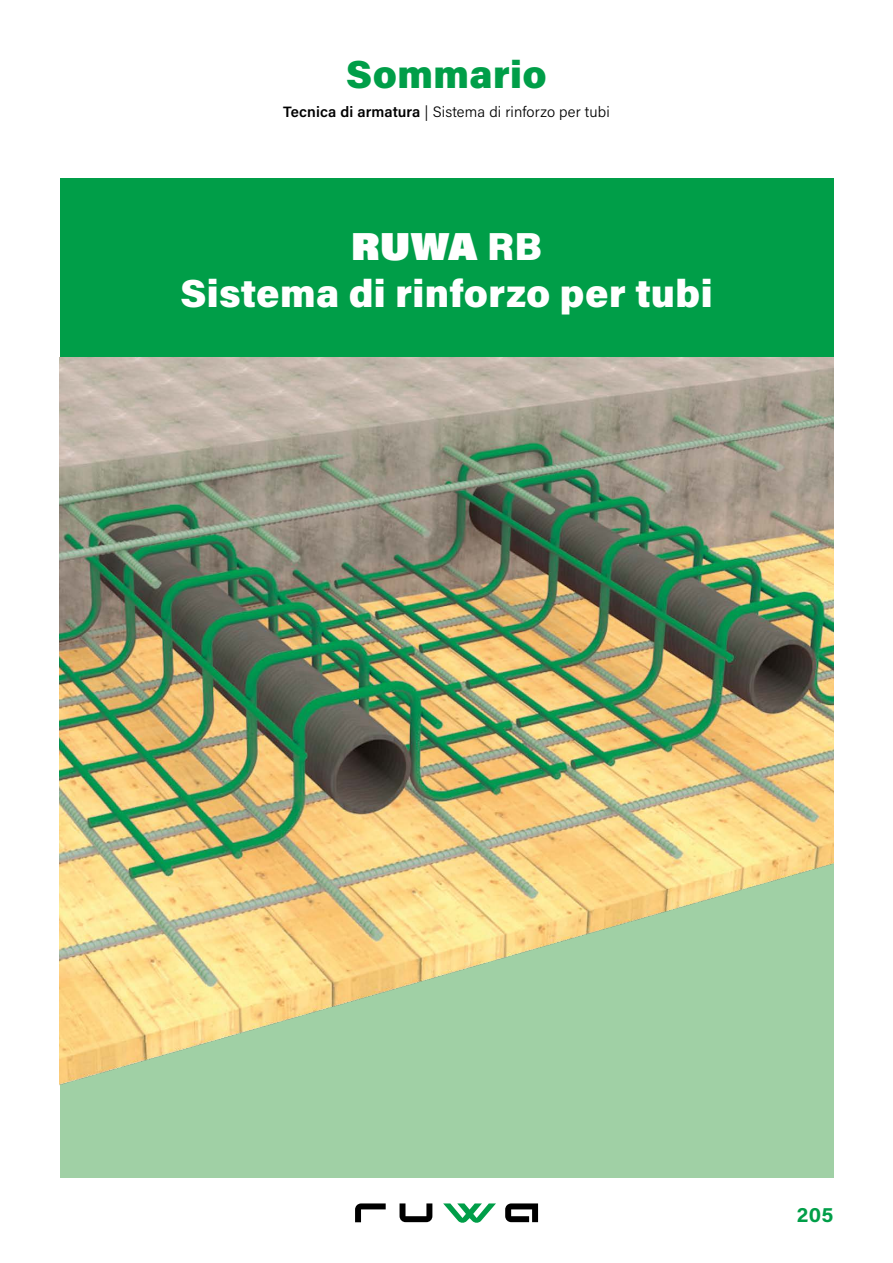
<style>
.page{position:relative;width:893px;height:1263px;background:#fff}
.page>*{position:absolute;margin:0;border:0;box-sizing:border-box;transform-origin:0 0}
.t1{font:900 39px/46.8px "Acumin Pro";letter-spacing:.01em;color:#fff;text-align:center}
.t2{font:900 39px "Acumin Pro";letter-spacing:.01em;color:#009e48}
.t3{font:700 21px "Acumin Pro";color:#009e48}
.t4{font:300 15px "Acumin Pro";letter-spacing:.01em;color:#000}
.s1{font-weight:600}
.s2{font-style:inherit}
</style>
<div class="page">
<div style="left:60px;top:179px;width:773px;height:999px;background:#009e48"></div>
<div style="left:60px;top:357px;width:773px;height:821px;background:#a0d0a5"></div>
<img style="left:60px;top:357px;width:773px;height:728px">
<svg style="left:355px;top:1203px;width:31px;height:19px"></svg>
<svg style="left:400px;top:1203px;width:32px;height:19px"></svg>
<svg style="left:505px;top:1203px;width:33px;height:19px"></svg>
<svg style="left:443px;top:1203px;width:53px;height:20px"></svg>
<h1 class="t2" style="left:346px;top:47px;width:202px">Sommario</h1>
<p class="t4" style="left:283px;top:102px;width:328px"><span class="s1">Tecnica di armatura</span> | Sistema di rinforzo per tubi</p>
<h1 class="t1" style="left:180px;top:221px;width:534px"><span class="s2">RUWA</span> RB<br>Sistema di rinforzo per tubi</h1>
<h2 class="t3" style="left:797px;top:1200px;width:38px">205</h2>
</div>
